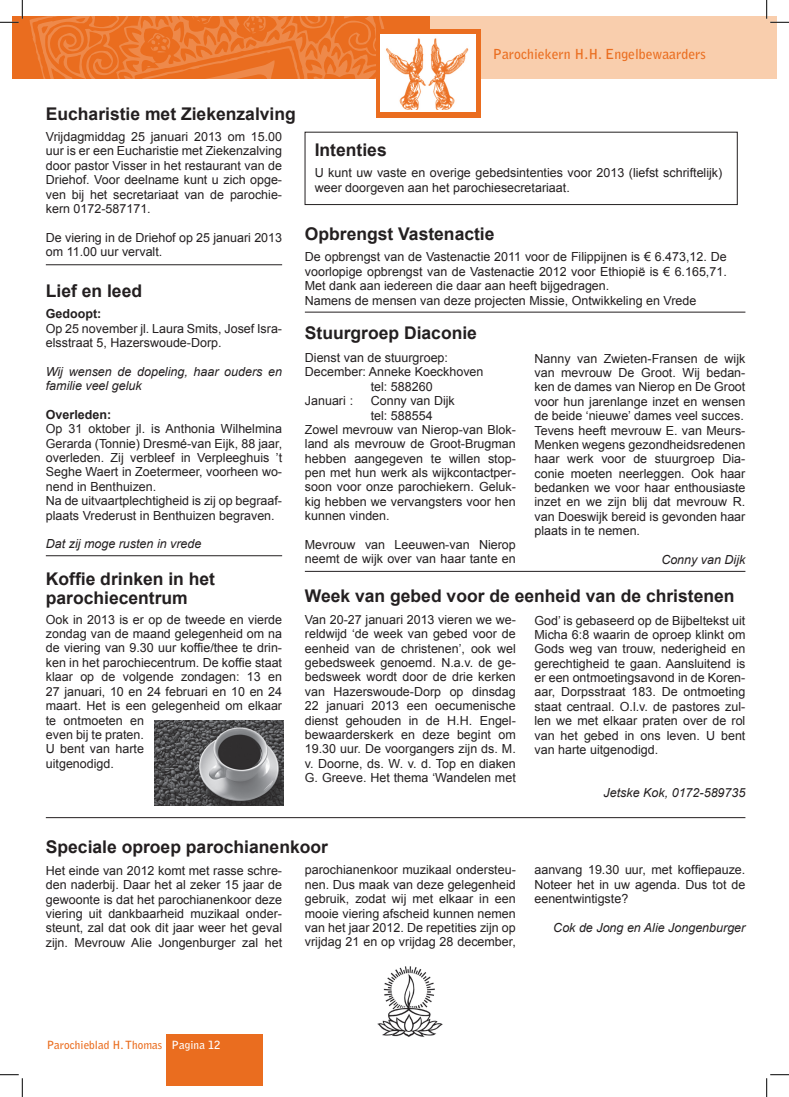
<style>
.page{position:relative;width:789px;height:1097px;background:#fff}
.page>*{position:absolute;margin:0;border:0;box-sizing:border-box;transform-origin:0 0}
.t1{font:700 17.5px/18.8px "Arial";color:#231f20}
.t2{font:700 13.75px "Bell Gothic Std";color:#ea6d1f}
.t3{font:12.5px/14.4px "Arial";color:#231f20;text-align:justify}
.t4{font:italic 12.5px/14.4px "Arial";color:#231f20}
.t5{font:700 12.5px "Arial";color:#231f20}
.t6{font:700 11.25px "Bell Gothic Std";color:#ea6d1f}
.s1{color:#fff}
</style>
<div class="page">
<div style="left:166px;top:1034px;width:96px;height:51px;background:#ea6d1f"></div>
<div style="left:429px;top:16px;width:348px;height:63px;background:#f9cead"></div>
<div style="left:12px;top:16px;width:417px;height:63px;background:#ea6d1f"></div>
<svg style="left:30px;top:16px;width:354px;height:63px"></svg>
<div style="left:376px;top:29px;width:105px;height:88px;background:#ea6d1f"></div>
<div style="left:380px;top:34px;width:96px;height:78px;background:#fff"></div>
<img style="left:386px;top:38px;width:83px;height:71px">
<div style="left:305px;top:132px;width:432px;height:73px;border:1px solid #231f20"></div>
<hr style="left:46px;top:265px;width:236px;height:1px;background:#231f20">
<hr style="left:305px;top:312px;width:440px;height:1px;background:#231f20">
<hr style="left:305px;top:571px;width:440px;height:1px;background:#231f20">
<hr style="left:46px;top:556px;width:236px;height:1px;background:#231f20">
<hr style="left:46px;top:817px;width:699px;height:1px;background:#231f20">
<img style="left:154px;top:720px;width:130px;height:86px">
<img style="left:377px;top:966px;width:66px;height:71px">
<svg style="left:0;top:0;width:23px;height:23px"></svg>
<svg style="left:0;top:1074px;width:23px;height:23px"></svg>
<svg style="left:766px;top:0;width:23px;height:23px"></svg>
<svg style="left:766px;top:1074px;width:23px;height:23px"></svg>
<p class="t2" style="left:493px;top:46px;width:215px">Parochiekern H.H. Engelbewaarders</p>
<h1 class="t1" style="left:46px;top:105px;width:251px">Eucharistie met Ziekenzalving</h1>
<p class="t3" style="left:46px;top:130px;width:238px">Vrijdagmiddag 25 januari 2013 om 15.00 uur is er een Eucharistie met Ziekenzalving door pastor Visser in het restaurant van de Driehof. Voor deelname kunt u zich opge&shy;ven bij het secretariaat van de parochie&shy;kern 0172-587171.</p>
<p class="t3" style="left:46px;top:230px;width:238px">De viering in de Driehof op 25 januari 2013 om 11.00 uur vervalt.</p>
<h1 class="t1" style="left:46px;top:282px;width:98px">Lief en leed</h1>
<p class="t5" style="left:46px;top:306px;width:57px">Gedoopt:</p>
<p class="t3" style="left:46px;top:321px;width:238px">Op 25 november jl. Laura Smits, Josef Isra&shy;elsstraat 5, Hazerswoude-Dorp.</p>
<p class="t4" style="left:46px;top:364px;width:238px">Wij wensen de dopeling, haar ouders en familie veel geluk</p>
<p class="t5" style="left:46px;top:406px;width:67px">Overleden:</p>
<p class="t3" style="left:46px;top:422px;width:238px;text-align:left">Op 31 oktober jl. is Anthonia Wilhelmina Gerarda (Tonnie) Dresmé-van Eijk, 88 jaar, overleden. Zij verbleef in Verpleeghuis ’t Seghe Waert in Zoetermeer, voorheen wo&shy;nend in Benthuizen.<br>Na de uitvaartplechtigheid is zij op begraaf&shy;plaats Vrederust in Benthuizen begraven.</p>
<p class="t4" style="left:46px;top:537px;width:157px">Dat zij moge rusten in vrede</p>
<h1 class="t1" style="left:46px;top:570px;width:171px">Koffie drinken in het parochiecentrum</h1>
<p class="t3" style="left:46px;top:612px;width:238px">Ook in 2013 is er op de tweede en vierde zondag van de maand gelegenheid om na de viering van 9.30 uur koffie/thee te drin&shy;ken in het parochiecentrum. De koffie staat klaar op de volgende zondagen: 13 en 27 januari, 10 en 24 februari en 10 en 24 maart. Het is een gelegenheid om elkaar</p>
<p class="t3" style="left:46px;top:713px;width:100px">te ontmoeten en even bij te praten.<br>U bent van harte uitgenodigd.</p>
<h1 class="t1" style="left:315px;top:141px;width:73px">Intenties</h1>
<p class="t3" style="left:315px;top:166px;width:409px">U kunt uw vaste en overige gebedsintenties voor 2013 (liefst schriftelijk) weer doorgeven aan het parochiesecretariaat.</p>
<h1 class="t1" style="left:305px;top:225px;width:191px">Opbrengst Vastenactie</h1>
<p class="t3" style="left:305px;top:250px;width:423px;text-align:left">De opbrengst van de Vastenactie 2011 voor de Filippijnen is € 6.473,12. De voorlopige opbrengst van de Vastenactie 2012 voor Ethiopië is € 6.165,71.<br>Met dank aan iedereen die daar aan heeft bijgedragen.<br>Namens de mensen van deze projecten Missie, Ontwikkeling en Vrede</p>
<h1 class="t1" style="left:305px;top:324px;width:174px">Stuurgroep Diaconie</h1>
<p class="t3" style="left:305px;top:351px;width:145px">Dienst van de stuurgroep:</p>
<p class="t3" style="left:305px;top:365px;width:180px">December: Anneke Koeckhoven</p>
<p class="t3" style="left:371px;top:379px;width:63px">tel: 588260</p>
<p class="t3" style="left:305px;top:394px;width:50px">Januari :</p>
<p class="t3" style="left:371px;top:394px;width:86px">Conny van Dijk</p>
<p class="t3" style="left:371px;top:408px;width:63px">tel: 588554</p>
<p class="t3" style="left:305px;top:422px;width:212px">Zowel mevrouw van Nierop-van Blok-</p>
<p class="t3" style="left:305px;top:437px;width:212px">land als mevrouw de Groot-Brugman</p>
<p class="t3" style="left:305px;top:451px;width:212px">hebben aangegeven te willen stop-</p>
<p class="t3" style="left:305px;top:466px;width:212px">pen met hun werk als wijkcontactper-</p>
<p class="t3" style="left:305px;top:480px;width:212px">soon voor onze parochiekern. Geluk-</p>
<p class="t3" style="left:305px;top:494px;width:212px">kig hebben we vervangsters voor hen</p>
<p class="t3" style="left:305px;top:509px;width:86px">kunnen vinden.</p>
<p class="t3" style="left:305px;top:537px;width:212px">Mevrouw van Leeuwen-van Nierop neemt de wijk over van haar tante en</p>
<p class="t3" style="left:534px;top:351px;width:212px;text-align:left">Nanny van Zwieten-Fransen de wijk van mevrouw De Groot. Wij bedan&shy;ken de dames van Nierop en De Groot voor hun jarenlange inzet en wensen de beide ‘nieuwe’ dames veel succes.<br>Tevens heeft mevrouw E. van Meurs-Menken wegens gezondheidsredenen haar werk voor de stuurgroep Dia&shy;conie moeten neerleggen. Ook haar bedanken we voor haar enthousiaste inzet en we zijn blij dat mevrouw R. van Doeswijk bereid is gevonden haar plaats in te nemen.</p>
<p class="t4" style="left:661px;top:552px;width:86px">Conny van Dijk</p>
<h1 class="t1" style="left:305px;top:587px;width:431px">Week van gebed voor de eenheid van de christenen</h1>
<p class="t3" style="left:305px;top:612px;width:212px">Van 20-27 januari 2013 vieren we we&shy;reldwijd ‘de week van gebed voor de eenheid van de christenen’, ook wel gebedsweek genoemd. N.a.v. de ge&shy;bedsweek wordt door de drie kerken van Hazerswoude-Dorp op dinsdag 22 januari 2013 een oecumenische dienst gehouden in de H.H. Engel&shy;bewaarderskerk en deze begint om 19.30 uur. De voorgangers zijn ds. M. v. Doorne, ds. W. v. d. Top en diaken G. Greeve. Het thema ‘Wandelen met</p>
<p class="t3" style="left:534px;top:613px;width:212px">God’ is gebaseerd op de Bijbeltekst uit Micha 6:8 waarin de oproep klinkt om Gods weg van trouw, nederigheid en gerechtigheid te gaan. Aansluitend is er een ontmoetingsavond in de Koren&shy;aar, Dorpsstraat 183. De ontmoeting staat centraal. O.l.v. de pastores zul&shy;len we met elkaar praten over de rol van het gebed in ons leven. U bent van harte uitgenodigd.</p>
<p class="t4" style="left:603px;top:786px;width:143px">Jetske Kok, 0172-589735</p>
<h1 class="t1" style="left:46px;top:838px;width:284px">Speciale oproep parochianenkoor</h1>
<p class="t3" style="left:46px;top:863px;width:238px">Het einde van 2012 komt met rasse schre&shy;den naderbij. Daar het al zeker 15 jaar de gewoonte is dat het parochianenkoor deze viering uit dankbaarheid muzikaal onder&shy;steunt, zal dat ook dit jaar weer het geval zijn. Mevrouw Alie Jongenburger zal het</p>
<p class="t3" style="left:305px;top:863px;width:212px">parochianenkoor muzikaal ondersteu&shy;nen. Dus maak van deze gelegenheid gebruik, zodat wij met elkaar in een mooie viering afscheid kunnen nemen van het jaar 2012. De repetities zijn op vrijdag 21 en op vrijdag 28 december,</p>
<p class="t3" style="left:534px;top:863px;width:212px">aanvang 19.30 uur, met koffiepauze.<br>Noteer het in uw agenda. Dus tot de eenentwintigste?</p>
<p class="t4" style="left:553px;top:920px;width:194px">Cok de Jong en Alie Jongenburger</p>
<p class="t6" style="left:47px;top:1038px;width:175px">Parochieblad H. Thomas <span class="s1">Pagina 12</span></p>
</div>
